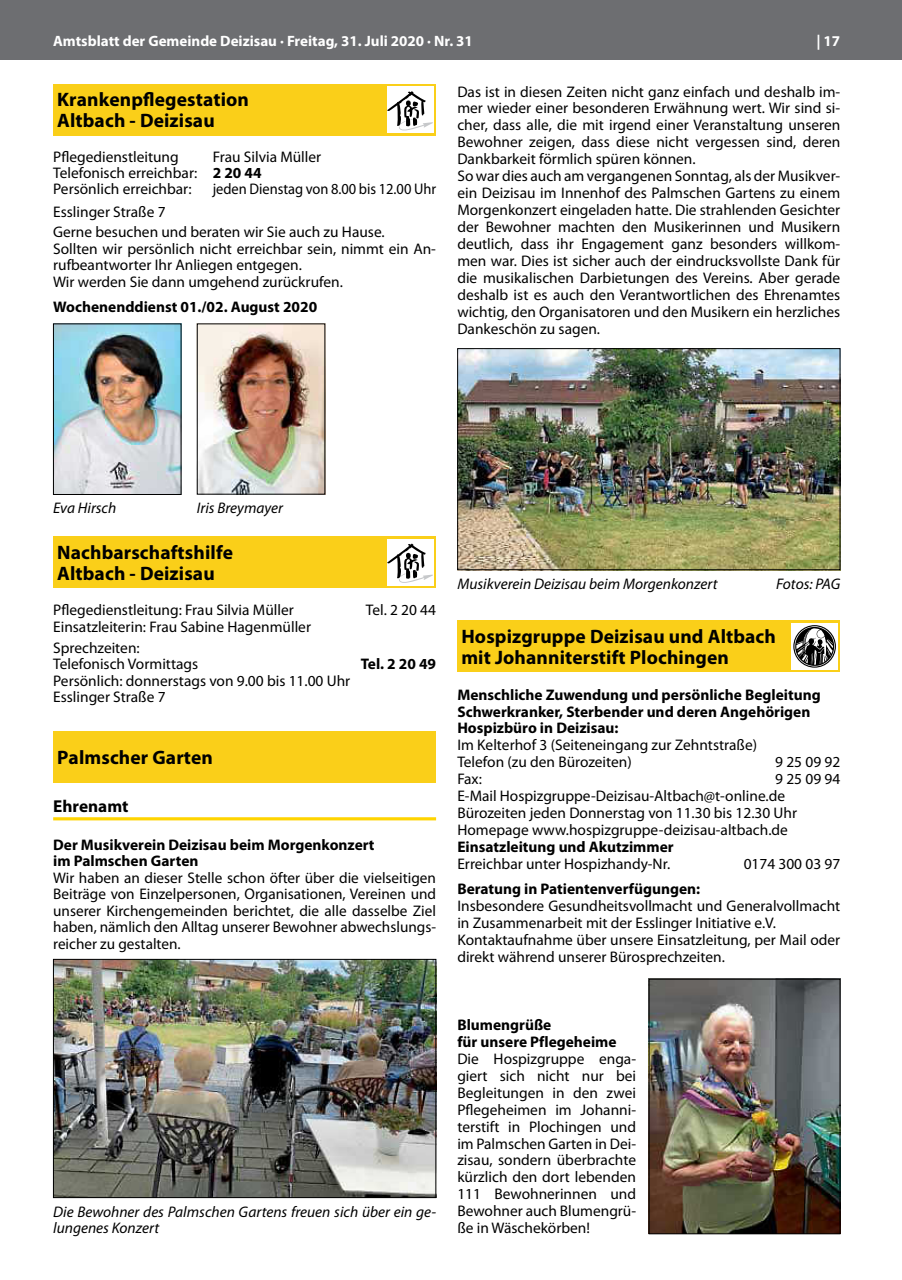
<style>
.page{position:relative;width:902px;height:1280px;background:#fff}
.page>*{position:absolute;margin:0;border:0;box-sizing:border-box;transform-origin:0 0}
.t1{font:700 19.5px/21px "Myriad Pro";letter-spacing:.005em;color:#000}
.t2{font:700 17.25px "Myriad Pro";color:#000}
.t3{font:15.3px/17px "Myriad Pro";color:#000}
.t4{font:700 15.3px/17px "Myriad Pro";color:#000}
.t5{font:italic 15.3px/16.5px "Myriad Pro";color:#000}
.t6{font:15.3px "Myriad Pro";color:#000;scale:.94 1}
.t7{font:700 15px "Myriad Pro";color:#fff}
.s1{font-weight:700}
</style>
<div class="page">
<div style="left:0;top:0;width:901px;height:60px;background:#6d6e71"></div>
<hr style="left:53px;top:817px;width:383px;height:3px;background:#ffd400">
<div style="left:53px;top:84px;width:383px;height:51px;background:#facf19"></div>
<div style="left:387px;top:87px;width:47px;height:46px;background:#fff"></div>
<svg style="left:387px;top:91px;width:46px;height:40px"></svg>
<img style="left:55px;top:326px;width:124px;height:167px">
<div style="left:53px;top:324px;width:128px;height:171px;border:1px solid #000"></div>
<img style="left:199px;top:326px;width:124px;height:166px">
<div style="left:53px;top:537px;width:383px;height:51px;background:#facf19"></div>
<div style="left:387px;top:539px;width:47px;height:47px;background:#fff"></div>
<svg style="left:387px;top:543px;width:46px;height:40px"></svg>
<div style="left:53px;top:731px;width:383px;height:51px;background:#facf19"></div>
<img style="left:55px;top:961px;width:379px;height:235px">
<div style="left:53px;top:959px;width:383px;height:239px;border:1px solid #000"></div>
<img style="left:459px;top:350px;width:379px;height:218px">
<div style="left:457px;top:348px;width:383px;height:222px;border:1px solid #000"></div>
<div style="left:457px;top:621px;width:383px;height:51px;background:#facf19"></div>
<div style="left:791px;top:623px;width:46px;height:47px;background:#fff"></div>
<svg style="left:793px;top:625px;width:42px;height:43px"></svg>
<img style="left:650px;top:981px;width:188px;height:251px">
<div style="left:648px;top:979px;width:192px;height:255px;border:1px solid #000"></div>
<p class="t7" style="left:53px;top:31px;width:421px">Amtsblatt der Gemeinde Deizisau · Freitag, 31. Juli 2020 · Nr. 31</p>
<p class="t7" style="left:816px;top:31px;width:25px">| 17</p>
<p class="t1" style="left:57px;top:90px;width:193px">Krankenpflegestation<br>Altbach - Deizisau</p>
<p class="t3" style="left:53px;top:148px;width:127px">Pflegedienstleitung</p>
<p class="t3" style="left:53px;top:149px;width:269px;line-height:15.8px;text-indent:159px">Frau Silvia Müller<br>Telefonisch erreichbar: <span class="s1">2 20 44<br></span>Persönlich erreichbar:</p>
<p class="t6" style="left:213px;top:179px;width:239px">jeden Dienstag von 8.00 bis 12.00 Uhr</p>
<p class="t3" style="left:53px;top:201px;width:333px;line-height:20.9px">Esslinger Straße 7<br>Gerne besuchen und beraten wir Sie auch zu Hause.</p>
<p class="t3" style="left:53px;top:240px;width:384px;line-height:16.5px">Sollten wir persönlich nicht erreichbar sein, nimmt ein An&shy;rufbeantworter Ihr Anliegen entgegen.<br>Wir werden Sie dann umgehend zurückrufen.</p>
<p class="t4" style="left:53px;top:298px;width:265px">Wochenenddienst 01./02. August 2020</p>
<p class="t3" style="left:457px;top:83px;width:384px">Das ist in diesen Zeiten nicht ganz einfach und deshalb im&shy;mer wieder einer besonderen Erwähnung wert. Wir sind si&shy;cher, dass alle, die mit irgend einer Veranstaltung unseren Bewohner zeigen, dass diese nicht vergessen sind, deren Dankbarkeit förmlich spüren können.<br>So war dies auch am vergangenen Sonntag, als der Musikver&shy;ein Deizisau im Innenhof des Palmschen Gartens zu einem Morgenkonzert eingeladen hatte. Die strahlenden Gesichter der Bewohner machten den Musikerinnen und Musikern deutlich, dass ihr Engagement ganz besonders willkom&shy;men war. Dies ist sicher auch der eindrucksvollste Dank für die musikalischen Darbietungen des Vereins. Aber gerade deshalb ist es auch den Verantwortlichen des Ehrenamtes wichtig, den Organisatoren und den Musikern ein herzliches Dankeschön zu sagen.</p>
<p class="t5" style="left:53px;top:500px;width:65px">eva Hirsch</p>
<p class="t5" style="left:197px;top:500px;width:88px">iris Breymayer</p>
<p class="t1" style="left:57px;top:542px;width:177px">Nachbarschaftshilfe<br>Altbach - Deizisau</p>
<p class="t3" style="left:53px;top:601px;width:242px">Pflegedienstleitung: Frau Silvia Müller</p>
<p class="t3" style="left:366px;top:601px;width:72px">Tel. 2 20 44</p>
<p class="t3" style="left:53px;top:616px;width:259px;line-height:20.9px">Einsatzleiterin: Frau Sabine Hagenmüller<br>Sprechzeiten:</p>
<p class="t3" style="left:53px;top:655px;width:146px">Telefonisch Vormittags</p>
<p class="t4" style="left:360px;top:655px;width:77px">tel. 2 20 49</p>
<p class="t3" style="left:53px;top:672px;width:298px;line-height:16.5px">Persönlich: donnerstags von 9.00 bis 11.00 Uhr<br>Esslinger Straße 7</p>
<p class="t1" style="left:57px;top:747px;width:157px">Palmscher Garten</p>
<p class="t2" style="left:53px;top:795px;width:77px">Ehrenamt</p>
<p class="t4" style="left:53px;top:836px;width:323px;line-height:16.5px">Der Musikverein Deizisau beim Morgenkonzert im Palmschen Garten</p>
<p class="t3" style="left:53px;top:869px;width:384px;line-height:16.5px;text-align:justify">Wir haben an dieser Stelle schon öfter über die vielseitigen Beiträge von Einzelpersonen, Organisationen, Vereinen und unserer Kirchengemeinden berichtet, die alle dasselbe Ziel haben, nämlich den Alltag unserer Bewohner abwechslungs&shy;reicher zu gestalten.</p>
<p class="t5" style="left:53px;top:1204px;width:384px">Die Bewohner des Palmschen Gartens freuen sich über ein ge&shy;lungenes Konzert</p>
<p class="t5" style="left:457px;top:576px;width:261px">Musikverein Deizisau beim Morgenkonzert</p>
<p class="t5" style="left:776px;top:576px;width:66px">Fotos: PAG</p>
<p class="t1" style="left:461px;top:626px;width:316px">Hospizgruppe Deizisau und Altbach mit Johanniterstift Plochingen</p>
<p class="t4" style="left:457px;top:685px;width:365px">Menschliche Zuwendung und persönliche Begleitung<br>Schwerkranker, Sterbender und deren Angehörigen<br>Hospizbüro in Deizisau:</p>
<p class="t3" style="left:457px;top:736px;width:301px">Im Kelterhof 3 (Seiteneingang zur Zehntstraße)<br>Telefon (zu den Bürozeiten)</p>
<p class="t3" style="left:775px;top:753px;width:66px">9 25 09 92</p>
<p class="t3" style="left:457px;top:770px;width:26px">Fax:</p>
<p class="t3" style="left:457px;top:770px;width:384px;text-indent:318px">9 25 09 94<br>E-Mail Hospizgruppe-Deizisau-Altbach@t-online.de Bürozeiten jeden Donnerstag von 11.30 bis 12.30 Uhr Homepage www.hospizgruppe-deizisau-altbach.de</p>
<p class="t4" style="left:457px;top:838px;width:218px">Einsatzleitung und Akutzimmer</p>
<p class="t3" style="left:457px;top:855px;width:214px">Erreichbar unter Hospizhandy-Nr.</p>
<p class="t3" style="left:743px;top:855px;width:98px">0174 300 03 97</p>
<p class="t4" style="left:457px;top:880px;width:244px">Beratung in Patientenverfügungen:</p>
<p class="t3" style="left:457px;top:897px;width:384px">Insbesondere Gesundheitsvollmacht und Generalvollmacht in Zusammenarbeit mit der Esslinger Initiative e.V.<br>Kontaktaufnahme über unsere Einsatzleitung, per Mail oder direkt während unserer Bürosprechzeiten.</p>
<p class="t4" style="left:457px;top:1016px;width:161px">Blumengrüße<br>für unsere Pflegeheime</p>
<p class="t3" style="left:457px;top:1050px;width:180px;text-align:justify">Die Hospizgruppe enga&shy;giert sich nicht nur bei Begleitungen in den zwei Pflegeheimen im Johanni&shy;terstift in Plochingen und im Palmschen Garten in Dei&shy;zisau, sondern überbrachte kürzlich den dort lebenden 111 Bewohnerinnen und Bewohner auch Blumengrü&shy;ße in Wäschekörben!</p>
</div>
